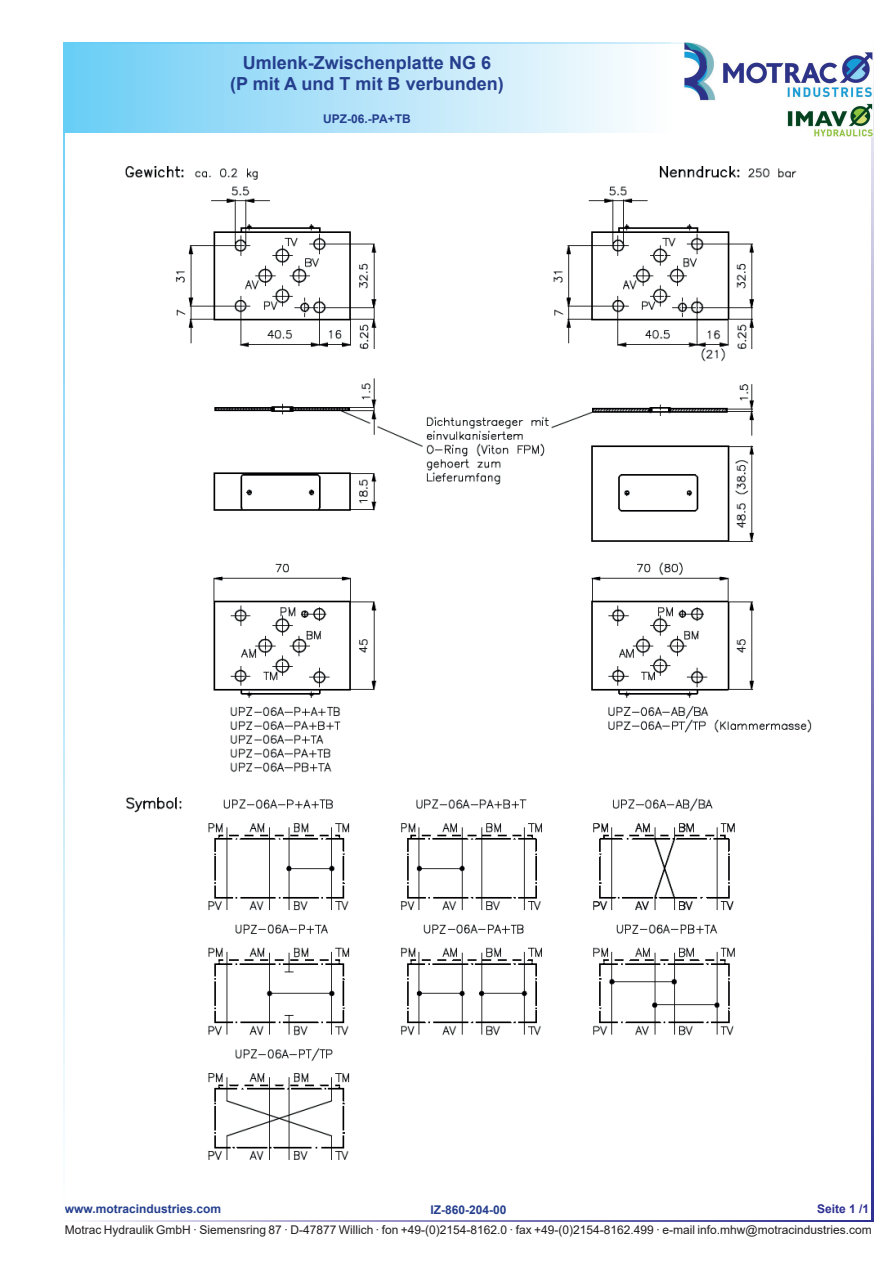
<style>
.page{position:relative;width:893px;height:1263px;background:#fff}
.page>*{position:absolute;margin:0;border:0;box-sizing:border-box;transform-origin:0 0}
.t1{font:700 18px/21.6px "Arial";color:#253f8e;text-align:center}
.t2{font:12px "Arial";color:#231f20}
.t3{font:700 12px "Arial";color:#253f8e}
.t4{font:700 12px "Arial";color:#2e3092}
</style>
<div class="page">
<div style="left:65px;top:44px;width:605px;height:88px;background:linear-gradient(to right,#6ccdf5,#fffdfe)"></div>
<svg style="left:87px;top:1220px;width:786px;height:2px"></svg>
<svg style="left:64px;top:132px;width:1px;height:1015px"></svg>
<img style="left:64px;top:44px;width:1px;height:88px">
<svg style="left:64px;top:43px;width:621px;height:1px"></svg>
<svg style="left:872px;top:52px;width:1px;height:1168px"></svg>
<img style="left:685px;top:43px;width:187px;height:93px">
<img style="left:125px;top:166px;width:687px;height:607px">
<img style="left:126px;top:797px;width:609px;height:363px">
<h1 class="t1" style="left:230px;top:52px;width:275px">Umlenk-Zwischenplatte NG 6<br>(P mit A und T mit B verbunden)</h1>
<p class="t3" style="left:323px;top:110px;width:89px">UPZ-06.-PA+TB</p>
<p class="t3" style="left:65px;top:1201px;width:158px">www.motracindustries.com</p>
<p class="t4" style="left:817px;top:1201px;width:54px">Seite 1 /1</p>
<p class="t2" style="left:65px;top:1221px;width:808px">Motrac Hydraulik GmbH · Siemensring 87 · D-47877 Willich · fon +49-(0)2154-8162.0 · fax +49-(0)2154-8162.499 · e-mail info.mhw@motracindustries.com</p>
<p class="t3" style="left:430px;top:1202px;width:78px">IZ-860-204-00</p>
</div>
